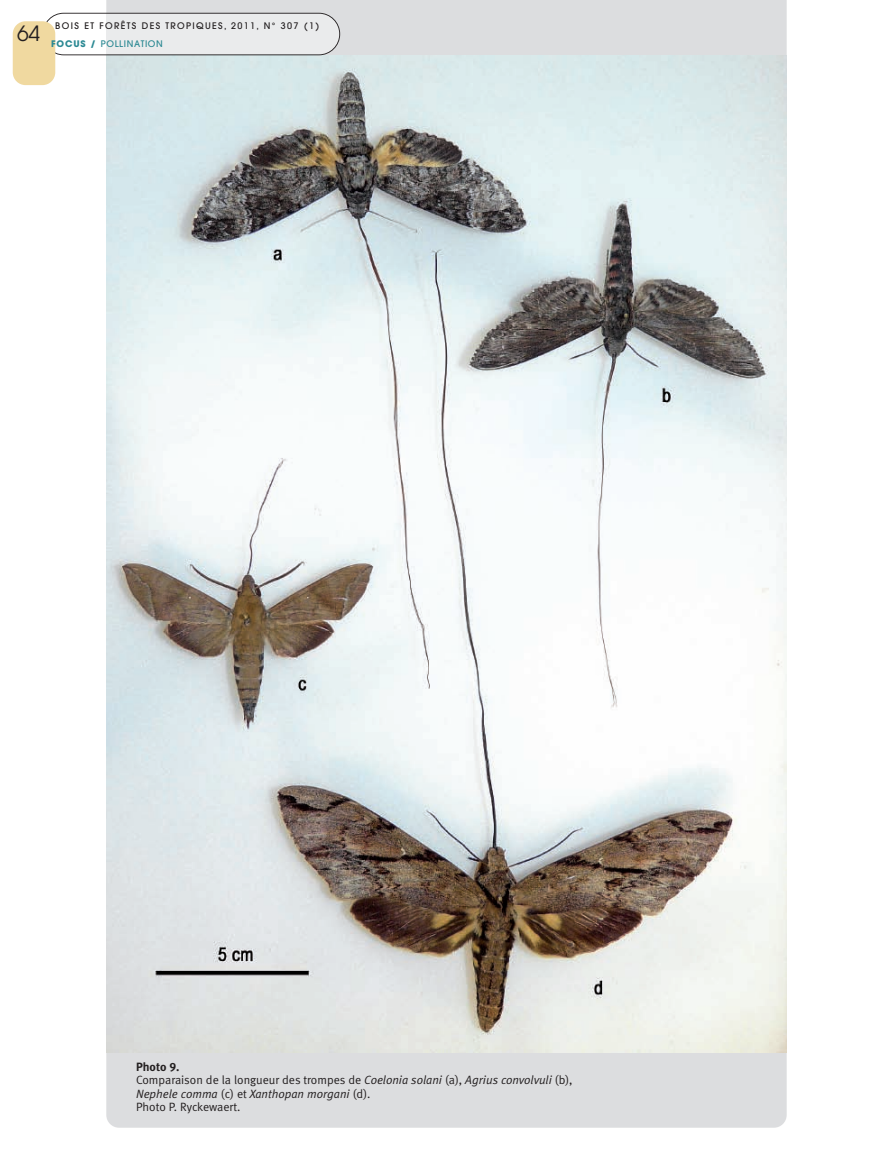
<style>
.page{position:relative;width:893px;height:1149px;background:#fff}
.page>*{position:absolute;margin:0;border:0;box-sizing:border-box;transform-origin:0 0}
.t1{font:21px "Avant Garde";color:#231f20}
.t2{font:12px/13.5px "Meta Normal LF";color:#231f20}
.t3{font:12px "Meta Bold LF";color:#231f20}
.t4{font:500 9px/18px "Avant Garde";letter-spacing:.15em;color:#231f20}
.s1{font-weight:700;color:#2c8993}
.s2{color:#2c8993}
.s3{font-style:italic}
</style>
<div class="page">
<div style="left:106px;top:0;width:681px;height:1127px;background:#dcdddf"></div>
<img style="left:106px;top:55px;width:681px;height:996px">
<svg style="left:46px;top:13px;width:294px;height:42px"></svg>
<div style="left:13px;top:21px;width:42px;height:64px;background:#f0d9a0;border-radius:13px"></div>
<h1 class="t1" style="left:17px;top:26px;width:25px">64</h1>
<p class="t4" style="left:51px;top:18px;width:270px;text-indent:4px">BOIS ET FORÊTS DES TROPIQUES, 2011, N° 307 (1)<br><span class="s1">FOCUS /</span> <span class="s2">POLLINATION</span></p>
<p class="t3" style="left:136px;top:1061px;width:45px">Photo 9.</p>
<p class="t2" style="left:136px;top:1073px;width:438px">Comparaison de la longueur des trompes de <span class="s3">Coelonia solani</span> (a), <span class="s3">Agrius convolvuli</span> (b),<br><span class="s3">Nephele comma</span> (c) et <span class="s3">Xanthopan morgani</span> (d).<br>Photo P. Ryckewaert.</p>
</div>
